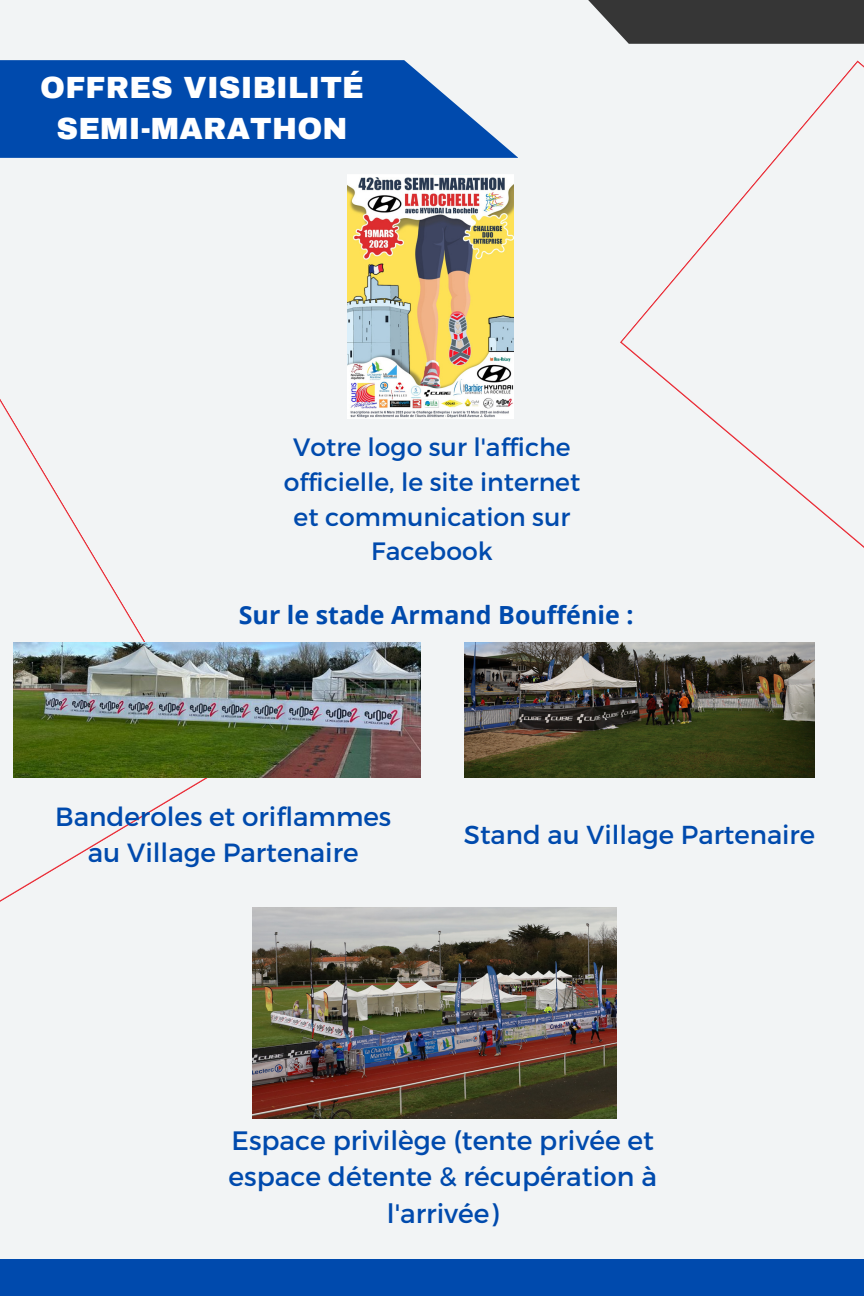
<style>
.page{position:relative;width:864px;height:1296px;background:#f2f4f5}
.page>*{position:absolute;margin:0;border:0;box-sizing:border-box;transform-origin:0 0}
.t1{font:900 30px/41.2px "Archivo";letter-spacing:.01em;color:#fff;text-align:center}
.t2{font:26.6px/36.8px "Montserrat";color:#004aad;text-align:center}
.t3{font:26.3px/36px "Montserrat";color:#004aad;text-align:center}
.t4{font:26px "Montserrat";color:#004aad}
.t5{font:25.1px/34.6px "Montserrat";color:#004aad;text-align:center}
.t6{font:700 25px "Open Sans";color:#004aad}
</style>
<div class="page">
<div style="left:0;top:60px;width:518px;height:98px;background:#004aad"></div>
<svg style="left:0;top:399px;width:222px;height:503px"></svg>
<svg style="left:620px;top:60px;width:244px;height:624px"></svg>
<div style="left:0;top:1259px;width:864px;height:37px;background:#004aad"></div>
<svg style="left:588px;top:0;width:276px;height:44px;fill:#363636"></svg>
<img style="left:465px;top:643px;width:349px;height:135px">
<img style="left:252px;top:907px;width:365px;height:211px">
<img style="left:348px;top:174px;width:165px;height:244px">
<img style="left:14px;top:643px;width:406px;height:135px">
<p class="t1" style="left:40px;top:67px;width:325px">OFFRES VISIBILITÉ<br>SEMI-MARATHON</p>
<p class="t5" style="left:284px;top:429px;width:298px">Votre logo sur l'affiche officielle, le site internet et communication sur<br>Facebook</p>
<p class="t6" style="left:239px;top:598px;width:396px">Sur le stade Armand Bouffénie :</p>
<p class="t3" style="left:55px;top:797px;width:338px">Banderoles et oriflammes au Village Partenaire</p>
<p class="t4" style="left:464px;top:818px;width:353px">Stand au Village Partenaire</p>
<p class="t2" style="left:229px;top:1120px;width:430px">Espace privilège (tente privée et espace détente &amp; récupération à l'arrivée)</p>
</div>
